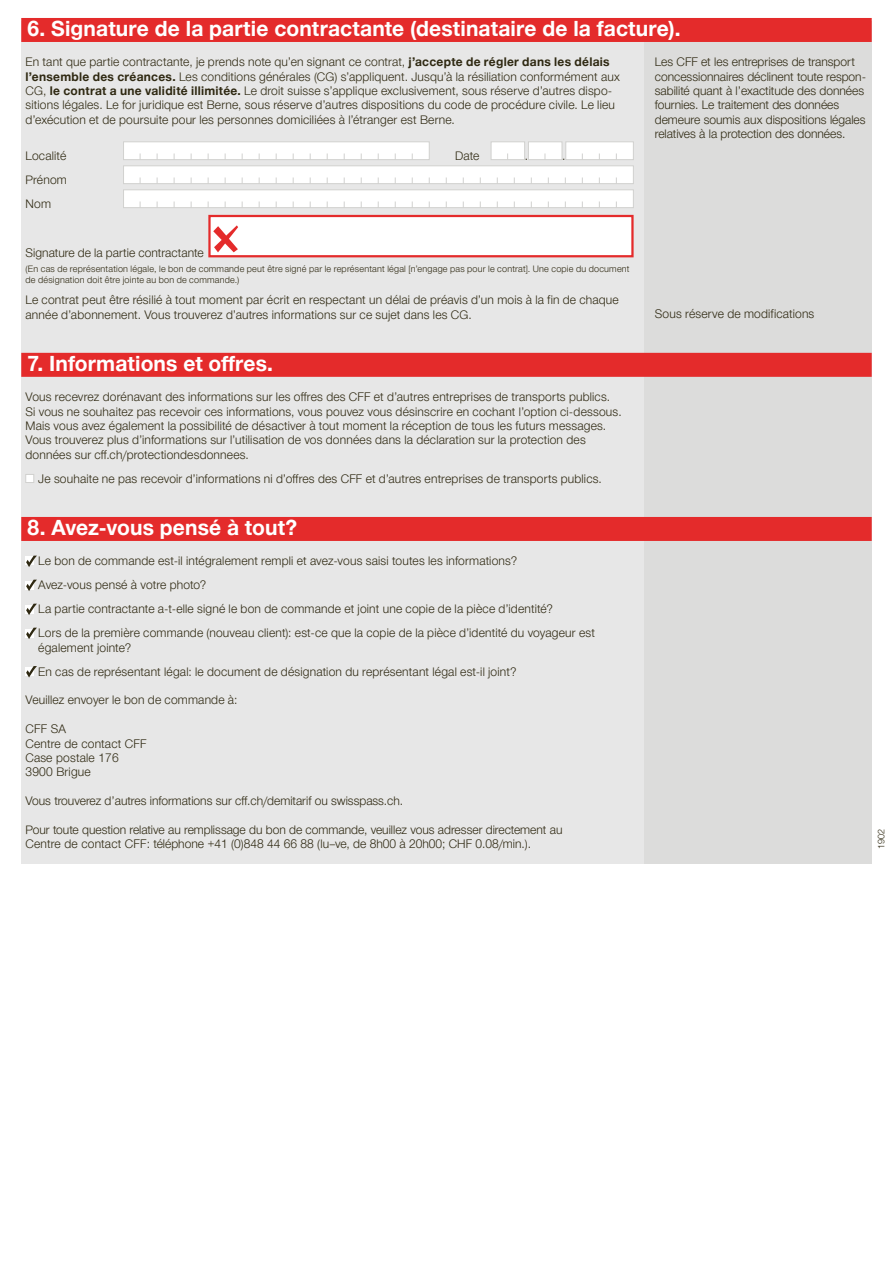
<style>
.page{position:relative;width:893px;height:1263px;background:#fff}
.page>*{position:absolute;margin:0;border:0;box-sizing:border-box;transform-origin:0 0}
.t1{font:700 21px "SBB";letter-spacing:.005em;color:#fff}
.t2{font:300 12px/14.4px "SBB";letter-spacing:.015em;color:#2f2912}
.t3{font:300 9px/10.8px "SBB";letter-spacing:.025em;color:#2f2912}
.s1{font-weight:700}
</style>
<div class="page">
<div style="left:21px;top:21px;width:851px;height:843px;background:#e7e7e7"></div>
<div style="left:644px;top:21px;width:228px;height:843px;background:#dcdcdb"></div>
<div style="left:21px;top:18px;width:851px;height:24px;background:#e42b2b"></div>
<div style="left:21px;top:353px;width:851px;height:24px;background:#e42b2b"></div>
<div style="left:21px;top:517px;width:851px;height:24px;background:#e42b2b"></div>
<div style="left:123px;top:142px;width:306px;height:18px;background:#fff;border:1px solid #d1d1cf"></div>
<div style="left:491px;top:142px;width:34px;height:18px;background:#fff;border:1px solid #d1d1cf"></div>
<div style="left:528px;top:142px;width:34px;height:18px;background:#fff;border:1px solid #d1d1cf"></div>
<div style="left:566px;top:142px;width:68px;height:18px;background:#fff;border:1px solid #d1d1cf"></div>
<div style="left:123px;top:166px;width:511px;height:18px;background:#fff;border:1px solid #d1d1cf"></div>
<div style="left:123px;top:190px;width:511px;height:18px;background:#fff;border:1px solid #d1d1cf"></div>
<div style="left:208px;top:215px;width:426px;height:42px;background:#fff;border:2px solid #e42b2b"></div>
<div style="left:26px;top:474px;width:8px;height:9px;background:#fff;border:1px solid #d1d1cf"></div>
<svg style="left:213px;top:225px;width:25px;height:27px"></svg>
<svg style="left:26px;top:556px;width:11px;height:11px"></svg>
<svg style="left:26px;top:580px;width:11px;height:11px"></svg>
<svg style="left:26px;top:604px;width:11px;height:11px"></svg>
<svg style="left:26px;top:628px;width:11px;height:11px"></svg>
<svg style="left:26px;top:666px;width:11px;height:11px"></svg>
<h2 class="t1" style="left:28px;top:13px;width:654px">6. Signature de la partie contractante (destinataire de la facture).</h2>
<p class="t2" style="left:26px;top:54px;width:596px">En tant que partie contractante, je prends note qu’en signant ce contrat, <span class="s1">j’accepte de régler dans les délais l’ensemble des créances.</span> Les conditions générales (CG) s’appliquent. Jusqu’à la résiliation conformément aux CG, <span class="s1">le contrat a une validité illimitée.</span> Le droit suisse s’applique exclusivement, sous réserve d’autres dispo&shy;sitions légales. Le for juridique est Berne, sous réserve d’autres dispositions du code de procédure civile. Le lieu d’exécution et de poursuite pour les personnes domiciliées à l’étranger est Berne.</p>
<p class="t2" style="left:26px;top:148px;width:42px">Localité</p>
<p class="t2" style="left:455px;top:148px;width:26px">Date</p>
<p class="t2" style="left:525px;top:148px;width:5px">.</p>
<p class="t2" style="left:562px;top:148px;width:5px">.</p>
<p class="t2" style="left:26px;top:172px;width:43px">Prénom</p>
<p class="t2" style="left:26px;top:196px;width:27px">Nom</p>
<p class="t2" style="left:655px;top:54px;width:213px">Les CFF et les entreprises de transport concessionnaires déclinent toute respon&shy;sabilité quant à l’exactitude des données fournies. Le traitement des données demeure soumis aux dispositions légales relatives à la protection des données.</p>
<p class="t2" style="left:26px;top:245px;width:180px">Signature de la partie contractante</p>
<p class="t3" style="left:26px;top:263px;width:606px">(En cas de représentation légale, le bon de commande peut être signé par le représentant légal [n’engage pas pour le contrat]. Une copie du document de désignation doit être jointe au bon de commande.)</p>
<p class="t2" style="left:26px;top:292px;width:595px">Le contrat peut être résilié à tout moment par écrit en respectant un délai de préavis d’un mois à la fin de chaque année d’abonnement. Vous trouverez d’autres informations sur ce sujet dans les CG.</p>
<h2 class="t1" style="left:28px;top:348px;width:247px">7. Informations et offres.</h2>
<p class="t2" style="left:26px;top:389px;width:598px">Vous recevrez dorénavant des informations sur les offres des CFF et d’autres entreprises de transports publics.<br>Si vous ne souhaitez pas recevoir ces informations, vous pouvez vous désinscrire en cochant l’option ci-dessous.<br>Mais vous avez également la possibilité de désactiver à tout moment la réception de tous les futurs messages.<br>Vous trouverez plus d’informations sur l’utilisation de vos données dans la déclaration sur la protection des données sur cff.ch/protectiondesdonnees.</p>
<p class="t2" style="left:38px;top:471px;width:565px">Je souhaite ne pas recevoir d’informations ni d’offres des CFF et d’autres entreprises de transports publics.</p>
<h2 class="t1" style="left:28px;top:512px;width:271px">8. Avez-vous pensé à tout?</h2>
<p class="t2" style="left:38px;top:553px;width:480px">Le bon de commande est-il intégralement rempli et avez-vous saisi toutes les informations?</p>
<p class="t2" style="left:38px;top:577px;width:170px">Avez-vous pensé à votre photo?</p>
<p class="t2" style="left:38px;top:601px;width:516px">La partie contractante a-t-elle signé le bon de commande et joint une copie de la pièce d’identité?</p>
<p class="t2" style="left:38px;top:625px;width:558px">Lors de la première commande (nouveau client): est-ce que la copie de la pièce d’identité du voyageur est également jointe?</p>
<p class="t2" style="left:38px;top:663px;width:480px">En cas de représentant légal: le document de désignation du représentant légal est-il joint?</p>
<p class="t2" style="left:26px;top:692px;width:213px">Veuillez envoyer le bon de commande à:</p>
<p class="t2" style="left:26px;top:721px;width:42px">CFF SA</p>
<p class="t2" style="left:26px;top:735px;width:123px">Centre de contact CFF</p>
<p class="t2" style="left:26px;top:750px;width:95px">Case postale 176</p>
<p class="t2" style="left:26px;top:764px;width:67px">3900 Brigue</p>
<p class="t2" style="left:26px;top:793px;width:379px">Vous trouverez d’autres informations sur cff.ch/demitarif ou swisspass.ch.</p>
<p class="t2" style="left:26px;top:822px;width:538px">Pour toute question relative au remplissage du bon de commande, veuillez vous adresser directement au<br>Centre de contact CFF: téléphone +41 (0)848 44 66 88 (lu–ve, de 8h00 à 20h00; CHF 0.08/min.).</p>
<p class="t3" style="left:875px;top:849px;width:22px;rotate:-90deg">1902</p>
<p class="t2" style="left:655px;top:306px;width:161px">Sous réserve de modifications</p>
</div>
